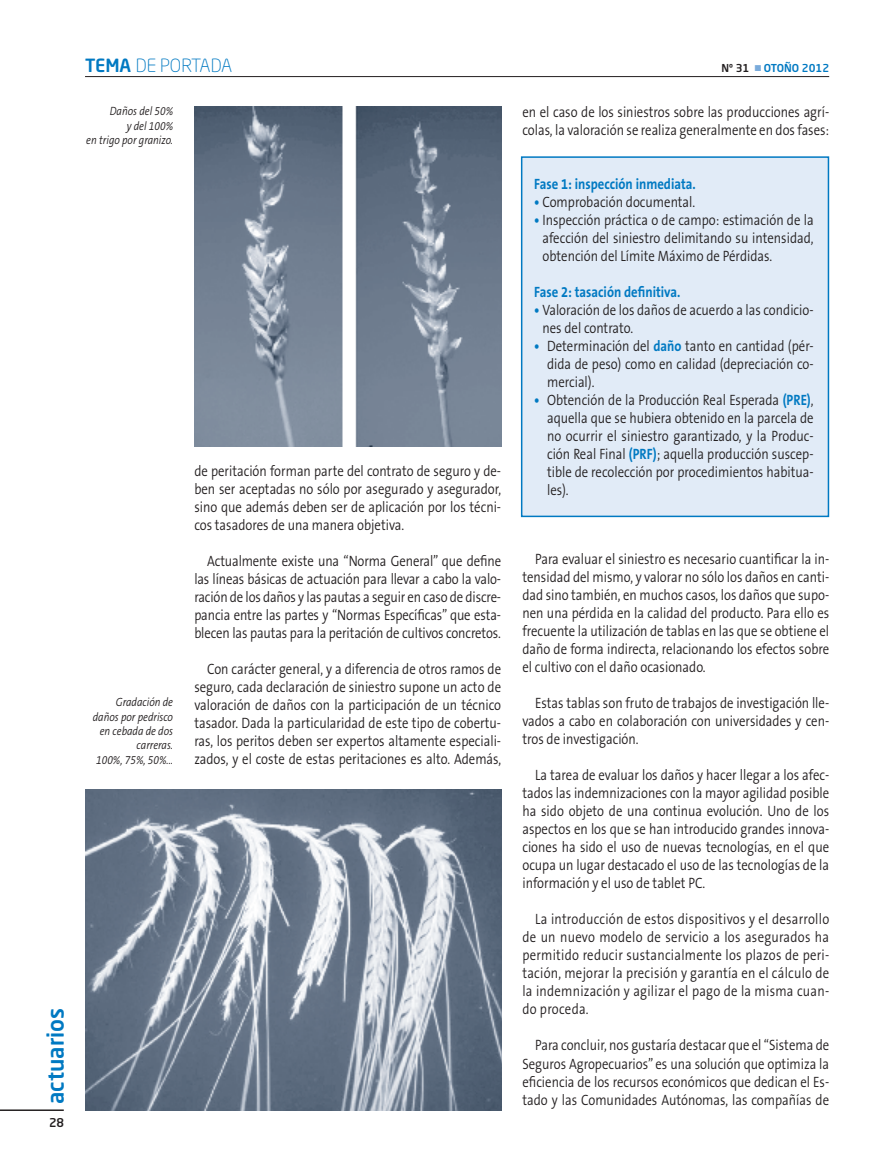
<style>
.page{position:relative;width:893px;height:1170px;background:#fff}
.page>*{position:absolute;margin:0;border:0;box-sizing:border-box;transform-origin:0 0}
.t1{font:500 22.5px "Neo Sans Std";color:#0079c2}
.t2{font:300 18px "Neo Sans Std";color:#0079c2}
.texto_comun{font:300 15px/18px "The Sans B4";color:#231f20;text-align:justify;scale:.85 1}
.texto_comun-2{font:700 15px "The Sans B7";color:#0079c2;scale:.85 1}
.texto_comun-3{font:italic 300 12px/14.4px "The Sans B4";color:#231f20;text-align:right;scale:.85 1}
.t3{font:500 12px "Neo Sans Std";color:#231f20}
.t4{font:500 10.8px "Neo Sans Std";color:#0079c2}
.s1{font-weight:500}
.s2{color:#231f20}
.s3{color:#7aabdb}
.s4{font-family:"The Sans B7";font-weight:700;color:#0079c2}
</style>
<div class="page">
<hr style="left:85px;top:76px;width:744px;height:1px;background:#231f20">
<hr style="left:0;top:1109px;width:64px;height:1px;background:#231f20">
<img style="left:195px;top:106px;width:306px;height:340px">
<img style="left:85px;top:789px;width:416px;height:321px">
<div style="left:521px;top:156px;width:308px;height:361px;background:#e1ebf7;border:2px solid #0079c2"></div>
<h1 class="t1" style="left:41px;top:1103px;width:98px;rotate:-90deg">actuarios</h1>
<p class="t3" style="left:49px;top:1115px;width:17px">28</p>
<p class="t2" style="left:85px;top:55px;width:149px"><span class="s1">TEMA</span> DE PORTADA</p>
<p class="texto_comun-3" style="left:86px;top:104px;width:104px">Daños del 50%<br>y del 100%<br>en trigo por granizo.</p>
<p class="texto_comun-3" style="left:93px;top:695px;width:96px">Gradación de daños por pedrisco en cebada de dos carreras.<br>100%, 75%, 50%...</p>
<p class="texto_comun" style="left:194px;top:462px;width:362px">de peritación forman parte del contrato de seguro y de&shy;ben ser aceptadas no sólo por asegurado y asegurador, sino que además deben ser de aplicación por los técni&shy;cos tasadores de una manera objetiva.</p>
<p class="texto_comun" style="left:194px;top:552px;width:362px;text-indent:13px">Actualmente existe una “Norma General” que define las líneas básicas de actuación para llevar a cabo la valo&shy;ración de los daños y las pautas a seguir en caso de discre&shy;pancia entre las partes y “Normas Específicas” que esta&shy;blecen las pautas para la peritación de cultivos concretos.</p>
<p class="texto_comun" style="left:194px;top:660px;width:363px;text-indent:13px">Con carácter general, y a diferencia de otros ramos de seguro, cada declaración de siniestro supone un acto de valoración de daños con la participación de un técnico tasador. Dada la particularidad de este tipo de cobertu&shy;ras, los peritos deben ser expertos altamente especiali&shy;zados, y el coste de estas peritaciones es alto. Además,</p>
<p class="t4" style="left:721px;top:61px;width:109px"><span class="s2">Nº 31</span> <span class="s3">■</span> OTOÑO 2012</p>
<p class="texto_comun" style="left:522px;top:104px;width:362px">en el caso de los siniestros sobre las producciones agrí&shy;colas, la valoración se realiza generalmente en dos fases:</p>
<p class="texto_comun-2" style="left:534px;top:176px;width:191px">Fase 1: inspección inmediata.</p>
<p class="texto_comun" style="left:534px;top:193px;width:191px"><span class="s4">•</span> Comprobación documental.</p>
<p class="texto_comun" style="left:542px;top:211px;width:320px;text-indent:-8px"><span class="s4">•</span> Inspección práctica o de campo: estimación de la afección del siniestro delimitando su intensidad, obtención del Límite Máximo de Pérdidas.</p>
<p class="texto_comun-2" style="left:534px;top:284px;width:173px">Fase 2: tasación definitiva.</p>
<p class="texto_comun" style="left:542px;top:301px;width:320px;text-indent:-8px"><span class="s4">•</span> Valoración de los daños de acuerdo a las condicio&shy;nes del contrato.</p>
<p class="texto_comun" style="left:547px;top:337px;width:315px;text-indent:-13px"><span class="s4">•</span> Determinación del <span class="s4">daño</span> tanto en cantidad (pér&shy;dida de peso) como en calidad (depreciación co&shy;mercial).</p>
<p class="texto_comun" style="left:547px;top:391px;width:315px;text-indent:-13px"><span class="s4">•</span> Obtención de la Producción Real Esperada <span class="s4">(PRE)</span>, aquella que se hubiera obtenido en la parcela de no ocurrir el siniestro garantizado, y la Produc&shy;ción Real Final <span class="s4">(PRF)</span>; aquella producción suscep&shy;tible de recolección por procedimientos habitua&shy;les).</p>
<p class="texto_comun" style="left:522px;top:550px;width:362px;text-indent:13px">Para evaluar el siniestro es necesario cuantificar la in&shy;tensidad del mismo, y valorar no sólo los daños en canti&shy;dad sino también, en muchos casos, los daños que supo&shy;nen una pérdida en la calidad del producto. Para ello es frecuente la utilización de tablas en las que se obtiene el daño de forma indirecta, relacionando los efectos sobre el cultivo con el daño ocasionado.</p>
<p class="texto_comun" style="left:522px;top:694px;width:362px;text-indent:13px">Estas tablas son fruto de trabajos de investigación lle&shy;vados a cabo en colaboración con universidades y cen&shy;tros de investigación.</p>
<p class="texto_comun" style="left:522px;top:766px;width:362px;text-indent:13px">La tarea de evaluar los daños y hacer llegar a los afec&shy;tados las indemnizaciones con la mayor agilidad posible ha sido objeto de una continua evolución. Uno de los aspectos en los que se han introducido grandes innova&shy;ciones ha sido el uso de nuevas tecnologías, en el que ocupa un lugar destacado el uso de las tecnologías de la información y el uso de tablet PC.</p>
<p class="texto_comun" style="left:522px;top:910px;width:362px;text-indent:13px">La introducción de estos dispositivos y el desarrollo de un nuevo modelo de servicio a los asegurados ha permitido reducir sustancialmente los plazos de peri&shy;tación, mejorar la precisión y garantía en el cálculo de la indemnización y agilizar el pago de la misma cuan&shy;do proceda.</p>
<p class="texto_comun" style="left:522px;top:1036px;width:362px;text-indent:13px">Para concluir, nos gustaría destacar que el “Sistema de Seguros Agropecuarios” es una solución que optimiza la eficiencia de los recursos económicos que dedican el Es&shy;tado y las Comunidades Autónomas, las compañías de</p>
</div>
